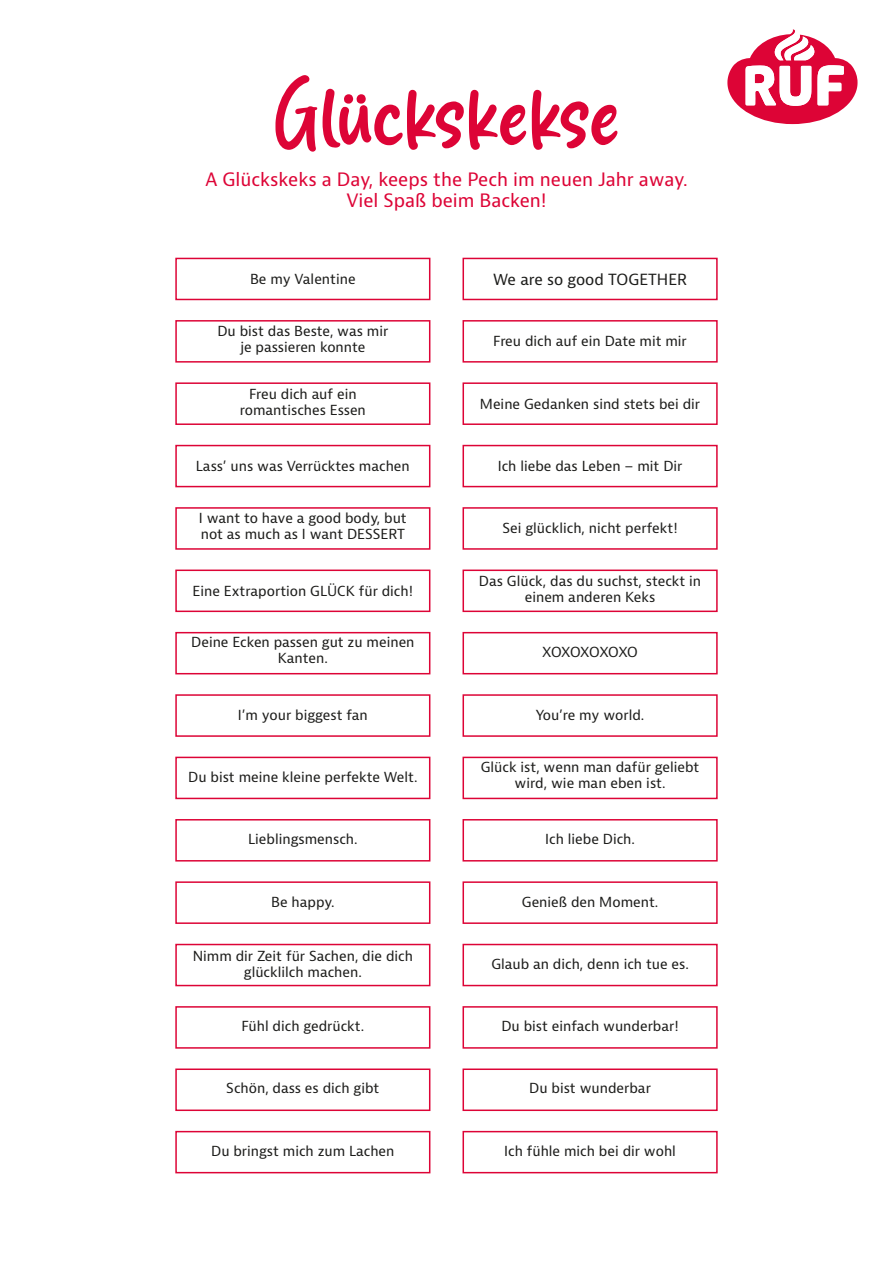
<style>
.page{position:relative;width:893px;height:1263px;background:#fff}
.page>*{position:absolute;margin:0;border:0;box-sizing:border-box;transform-origin:0 0}
.t1{font:108px "Magic Clause";color:#dd0436}
.t2{font:18px/21.6px "Bernino Sans";color:#dd0436;text-align:center}
.t3{font:15px "Bernina Sans";color:#1d1d1b}
.t4{font:13.5px/16.2px "Bernina Sans";color:#1d1d1b;text-align:center}
.t5{font:13.5px "Bernina Sans";letter-spacing:-.035em;color:#1d1d1b}
</style>
<div class="page">
<div style="left:175px;top:258px;width:255px;height:42px;border:2px solid #dd0436"></div>
<div style="left:175px;top:507px;width:255px;height:43px;border:2px solid #dd0436"></div>
<div style="left:175px;top:757px;width:255px;height:42px;border:2px solid #dd0436"></div>
<div style="left:175px;top:320px;width:255px;height:43px;border:2px solid #dd0436"></div>
<div style="left:175px;top:569px;width:255px;height:43px;border:2px solid #dd0436"></div>
<div style="left:175px;top:819px;width:255px;height:42px;border:2px solid #dd0436"></div>
<div style="left:175px;top:1006px;width:255px;height:43px;border:2px solid #dd0436"></div>
<div style="left:175px;top:382px;width:255px;height:43px;border:2px solid #dd0436"></div>
<div style="left:175px;top:632px;width:255px;height:42px;border:2px solid #dd0436"></div>
<div style="left:175px;top:881px;width:255px;height:43px;border:2px solid #dd0436"></div>
<div style="left:175px;top:1068px;width:255px;height:43px;border:2px solid #dd0436"></div>
<div style="left:175px;top:445px;width:255px;height:42px;border:2px solid #dd0436"></div>
<div style="left:175px;top:694px;width:255px;height:43px;border:2px solid #dd0436"></div>
<div style="left:175px;top:944px;width:255px;height:42px;border:2px solid #dd0436"></div>
<div style="left:175px;top:1131px;width:255px;height:42px;border:2px solid #dd0436"></div>
<div style="left:462px;top:258px;width:256px;height:42px;border:2px solid #dd0436"></div>
<div style="left:462px;top:507px;width:256px;height:43px;border:2px solid #dd0436"></div>
<div style="left:462px;top:757px;width:256px;height:42px;border:2px solid #dd0436"></div>
<div style="left:462px;top:320px;width:256px;height:43px;border:2px solid #dd0436"></div>
<div style="left:462px;top:569px;width:256px;height:43px;border:2px solid #dd0436"></div>
<div style="left:462px;top:819px;width:256px;height:42px;border:2px solid #dd0436"></div>
<div style="left:462px;top:1006px;width:256px;height:43px;border:2px solid #dd0436"></div>
<div style="left:462px;top:382px;width:256px;height:43px;border:2px solid #dd0436"></div>
<div style="left:462px;top:632px;width:256px;height:42px;border:2px solid #dd0436"></div>
<div style="left:462px;top:881px;width:256px;height:43px;border:2px solid #dd0436"></div>
<div style="left:462px;top:1068px;width:256px;height:43px;border:2px solid #dd0436"></div>
<div style="left:462px;top:445px;width:256px;height:42px;border:2px solid #dd0436"></div>
<div style="left:462px;top:694px;width:256px;height:43px;border:2px solid #dd0436"></div>
<div style="left:462px;top:944px;width:256px;height:42px;border:2px solid #dd0436"></div>
<div style="left:462px;top:1131px;width:256px;height:42px;border:2px solid #dd0436"></div>
<svg style="left:727px;top:29px;width:130px;height:95px"></svg>
<h1 class="t1" style="left:274px;top:55px;width:347px">Glückskekse</h1>
<h2 class="t2" style="left:205px;top:169px;width:484px">A Glückskeks a Day, keeps the Pech im neuen Jahr away.<br>Viel Spaß beim Backen!</h2>
<p class="t4" style="left:250px;top:271px;width:107px">Be my Valentine</p>
<p class="t4" style="left:217px;top:323px;width:172px">Du bist das Beste, was mir je passieren konnte</p>
<p class="t4" style="left:240px;top:386px;width:128px">Freu dich auf ein romantisches Essen</p>
<p class="t3" style="left:493px;top:270px;width:195px">We are so good TOGETHER</p>
<p class="t4" style="left:493px;top:333px;width:195px">Freu dich auf ein Date mit mir</p>
<p class="t4" style="left:480px;top:396px;width:222px">Meine Gedanken sind stets bei dir</p>
<p class="t4" style="left:196px;top:458px;width:215px">Lass’ uns was Verrücktes machen</p>
<p class="t4" style="left:498px;top:458px;width:186px">Ich liebe das Leben – mit Dir</p>
<p class="t4" style="left:199px;top:510px;width:209px;text-align:left">I want to have a good body, but not as much as I want DESSERT</p>
<p class="t4" style="left:503px;top:521px;width:177px">Sei glücklich, nicht perfekt!</p>
<p class="t4" style="left:193px;top:583px;width:222px">Eine Extraportion GLÜCK für dich!</p>
<p class="t4" style="left:479px;top:573px;width:224px">Das Glück, das du suchst, steckt in einem anderen Keks</p>
<p class="t4" style="left:191px;top:634px;width:225px">Deine Ecken passen gut zu meinen<br>Kanten.</p>
<p class="t5" style="left:542px;top:644px;width:97px">XOXOXOXOXO</p>
<p class="t4" style="left:238px;top:707px;width:131px">I’m your biggest fan</p>
<p class="t4" style="left:536px;top:707px;width:110px">You’re my world.</p>
<p class="t4" style="left:188px;top:769px;width:231px">Du bist meine kleine perfekte Welt.</p>
<p class="t4" style="left:481px;top:759px;width:220px">Glück ist, wenn man dafür geliebt wird, wie man eben ist.</p>
<p class="t4" style="left:248px;top:832px;width:111px">Lieblingsmensch.</p>
<p class="t4" style="left:545px;top:832px;width:91px">Ich liebe Dich.</p>
<p class="t4" style="left:271px;top:894px;width:65px">Be happy.</p>
<p class="t4" style="left:522px;top:894px;width:138px">Genieß den Moment.</p>
<p class="t4" style="left:193px;top:948px;width:222px">Nimm dir Zeit für Sachen, die dich glücklilch machen.</p>
<p class="t4" style="left:491px;top:956px;width:199px">Glaub an dich, denn ich tue es.</p>
<p class="t4" style="left:241px;top:1018px;width:124px">Fühl dich gedrückt.</p>
<p class="t4" style="left:501px;top:1018px;width:179px">Du bist einfach wunderbar!</p>
<p class="t4" style="left:226px;top:1080px;width:155px">Schön, dass es dich gibt</p>
<p class="t4" style="left:529px;top:1080px;width:123px">Du bist wunderbar</p>
<p class="t4" style="left:211px;top:1143px;width:185px">Du bringst mich zum Lachen</p>
<p class="t4" style="left:504px;top:1143px;width:173px">Ich fühle mich bei dir wohl</p>
</div>
